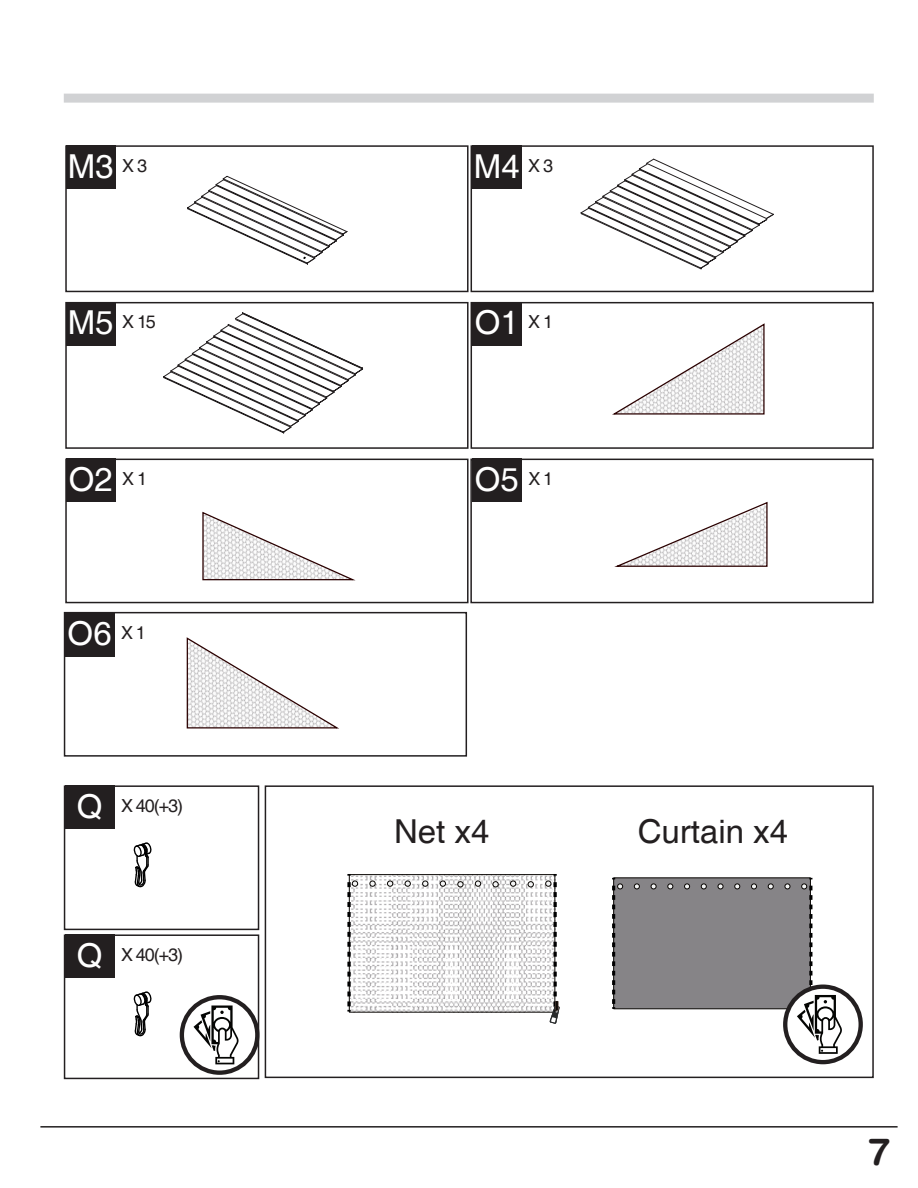
<style>
.page{position:relative;width:918px;height:1188px;background:#fff}
.page>*{position:absolute;margin:0;border:0;box-sizing:border-box;transform-origin:0 0}
.t1{font:700 37.5px "Helvetica Rounded";color:#231f20}
.t2{font:33px "Helvetica";color:#fff}
.t3{font:33px "Helvetica";color:#231f20}
.t4{font:18px "Helvetica";color:#231f20}
.s1{font-size:33px;color:#fff}
</style>
<div class="page">
<hr style="left:40px;top:1126px;width:858px;height:2px;background:#231f20">
<div style="left:64px;top:94px;width:810px;height:9px;background:#d1d2d4"></div>
<div style="left:470px;top:459px;width:404px;height:144px;border:2px solid #231f20"></div>
<div style="left:64px;top:612px;width:403px;height:145px;border:2px solid #231f20"></div>
<div style="left:65px;top:459px;width:404px;height:144px;border:2px solid #231f20"></div>
<div style="left:471px;top:302px;width:403px;height:147px;border:2px solid #231f20"></div>
<div style="left:65px;top:145px;width:404px;height:147px;border:2px solid #231f20"></div>
<div style="left:65px;top:302px;width:404px;height:147px;border:2px solid #231f20"></div>
<div style="left:265px;top:785px;width:609px;height:293px;border:2px solid #231f20"></div>
<div style="left:471px;top:145px;width:403px;height:147px;border:2px solid #231f20"></div>
<div style="left:64px;top:785px;width:195px;height:145px;border:2px solid #231f20"></div>
<div style="left:64px;top:934px;width:195px;height:145px;border:2px solid #231f20"></div>
<div style="left:66px;top:145px;width:50px;height:44px;background:#231f20"></div>
<div style="left:66px;top:302px;width:50px;height:43px;background:#231f20"></div>
<div style="left:472px;top:302px;width:50px;height:43px;background:#231f20"></div>
<div style="left:66px;top:459px;width:50px;height:43px;background:#231f20"></div>
<div style="left:472px;top:459px;width:50px;height:43px;background:#231f20"></div>
<div style="left:65px;top:613px;width:50px;height:43px;background:#231f20"></div>
<div style="left:65px;top:785px;width:50px;height:44px;background:#231f20"></div>
<div style="left:65px;top:934px;width:50px;height:44px;background:#231f20"></div>
<div style="left:472px;top:145px;width:50px;height:44px;background:#231f20"></div>
<svg style="left:581px;top:146px;width:196px;height:124px"></svg>
<svg style="left:187px;top:176px;width:160px;height:89px"></svg>
<svg style="left:163px;top:312px;width:200px;height:121px"></svg>
<svg style="left:613px;top:323px;width:152px;height:92px"></svg>
<svg style="left:202px;top:511px;width:152px;height:70px"></svg>
<svg style="left:616px;top:501px;width:152px;height:66px"></svg>
<svg style="left:186px;top:637px;width:153px;height:92px"></svg>
<svg style="left:133px;top:842px;width:19px;height:46px"></svg>
<svg style="left:133px;top:991px;width:19px;height:46px"></svg>
<div style="left:613px;top:878px;width:198px;height:131px;background:#868487;border:1px solid #070401"></div>
<svg style="left:651px;top:884px;width:5px;height:5px"></svg>
<svg style="left:684px;top:884px;width:6px;height:5px"></svg>
<svg style="left:718px;top:884px;width:5px;height:5px"></svg>
<svg style="left:768px;top:884px;width:5px;height:5px"></svg>
<svg style="left:735px;top:884px;width:5px;height:5px"></svg>
<svg style="left:751px;top:884px;width:6px;height:5px"></svg>
<svg style="left:785px;top:884px;width:5px;height:5px"></svg>
<svg style="left:701px;top:884px;width:6px;height:5px"></svg>
<svg style="left:634px;top:884px;width:6px;height:5px"></svg>
<svg style="left:668px;top:884px;width:5px;height:5px"></svg>
<svg style="left:612px;top:878px;width:11px;height:131px"></svg>
<img style="left:358px;top:876px;width:187px;height:135px">
<div style="left:349px;top:874px;width:206px;height:139px;border:1px solid #070401"></div>
<svg style="left:387px;top:881px;width:6px;height:5px"></svg>
<svg style="left:370px;top:881px;width:5px;height:5px"></svg>
<svg style="left:440px;top:881px;width:6px;height:5px"></svg>
<svg style="left:405px;top:881px;width:6px;height:5px"></svg>
<svg style="left:475px;top:881px;width:6px;height:5px"></svg>
<svg style="left:510px;top:881px;width:6px;height:5px"></svg>
<svg style="left:493px;top:881px;width:5px;height:6px"></svg>
<svg style="left:528px;top:881px;width:6px;height:6px"></svg>
<svg style="left:458px;top:881px;width:5px;height:6px"></svg>
<svg style="left:422px;top:881px;width:6px;height:5px"></svg>
<svg style="left:347px;top:874px;width:11px;height:138px"></svg>
<svg style="left:545px;top:874px;width:15px;height:150px"></svg>
<svg style="left:181px;top:997px;width:75px;height:76px"></svg>
<div style="left:180px;top:995px;width:79px;height:80px;border:4px solid #231f20;border-radius:50%"></div>
<svg style="left:194px;top:1006px;width:45px;height:58px"></svg>
<svg style="left:784px;top:987px;width:76px;height:75px"></svg>
<div style="left:783px;top:985px;width:80px;height:79px;border:4px solid #231f20;border-radius:50%"></div>
<svg style="left:797px;top:878px;width:45px;height:176px"></svg>
<p class="t2" style="left:68px;top:147px;width:81px">M3 <sup>X</sup> <sup>3</sup></p>
<p class="t2" style="left:474px;top:147px;width:81px">M4 <sup>X</sup> <sup>3</sup></p>
<p class="t4" style="left:68px;top:312px;width:90px"><span class="s1">M5</span> X 15</p>
<p class="t2" style="left:475px;top:304px;width:80px">O1 <sup>X</sup> <sup>1</sup></p>
<p class="t2" style="left:69px;top:460px;width:80px">O2 <sup>X</sup> <sup>1</sup></p>
<p class="t2" style="left:475px;top:460px;width:80px">O5 <sup>X</sup> <sup>1</sup></p>
<p class="t2" style="left:68px;top:615px;width:80px">O6 <sup>X</sup> <sup>1</sup></p>
<p class="t4" style="left:77px;top:795px;width:108px"><span class="s1">Q</span> X 40(+3)</p>
<p class="t4" style="left:77px;top:944px;width:108px"><span class="s1">Q</span> X 40(+3)</p>
<p class="t3" style="left:394px;top:812px;width:97px">Net x4</p>
<p class="t3" style="left:638px;top:812px;width:152px">Curtain x4</p>
<p class="t1" style="left:869px;top:1129px;width:23px">7</p>
</div>
